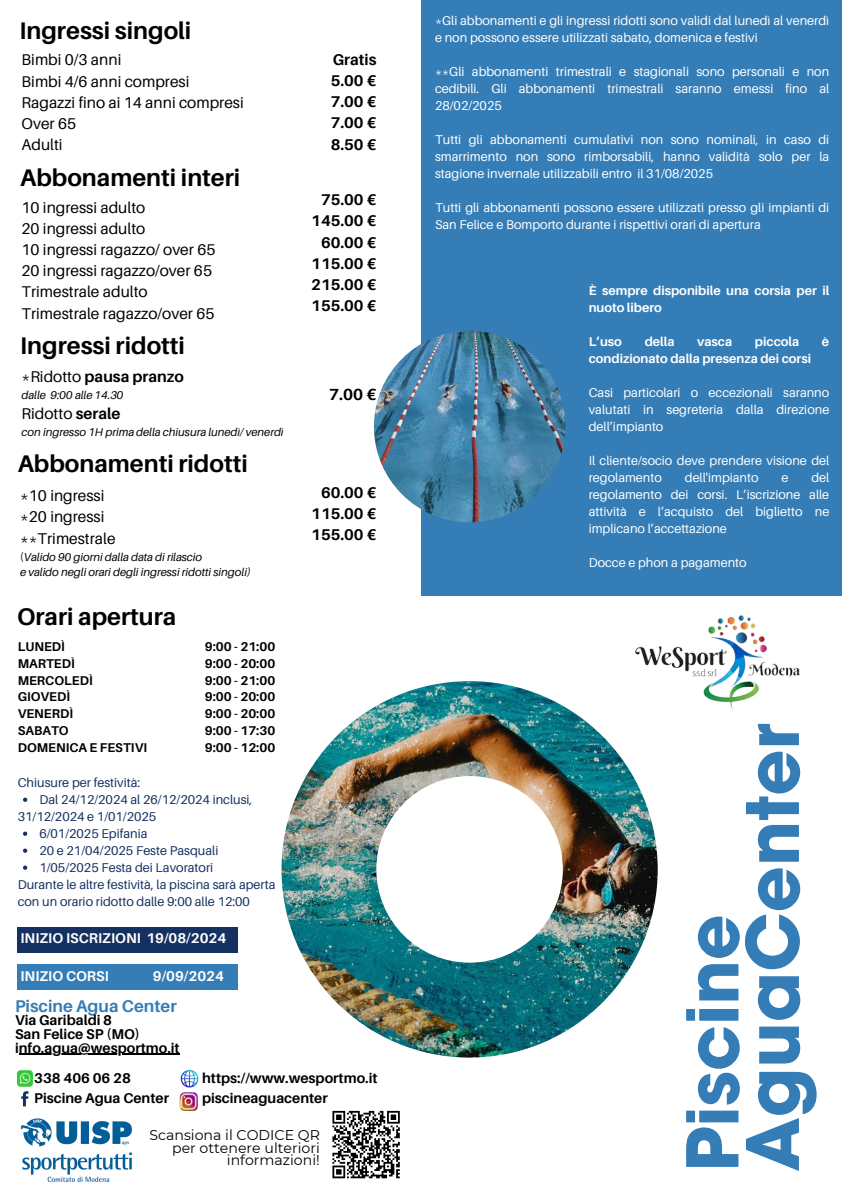
<style>
.page{position:relative;width:842px;height:1191px;background:#fff}
.page>*{position:absolute;margin:0;border:0;box-sizing:border-box;transform-origin:0 0}
.t1{font:700 71.6px "ITC Avant Garde Pro";color:#357db7}
.t2{font:700 70.7px "ITC Avant Garde Pro";color:#357db7}
.t3{font:700 24px "Aileron";color:#000}
.t4{font:700 17px "Aileron";color:#357db7}
.t5{font:700 16.1px "Aileron";color:#000}
.t6{font:700 15.6px "Aileron";color:#000}
.t7{font:15.6px "Aileron";color:#000}
.t8{font:15.5px/21.2px "Aileron";color:#000}
.t9{font:700 15.5px/21.2px "Aileron";color:#000;text-align:justify}
.t10{font:700 14.1px/13.8px "Aileron";color:#000}
.t11{font:14.1px/12.7px "Montserrat";color:#000;text-align:right}
.t12{font:700 14.1px "Aileron";color:#fff}
.t13{font:12.7px/17px "Aileron";color:#fff;text-align:justify}
.t14{font:12.7px "Aileron";color:#153161}
.t15{font:700 12.7px "Aileron";color:#000}
.t16{font:700 12.7px/17px "Aileron";color:#fff}
.t17{font:italic 11.3px "Aileron";color:#000}
.s1{font-weight:400}
.s2{font-weight:700}
.s3{font-style:normal}
</style>
<div class="page">
<svg style="left:332px;top:1110px;width:68px;height:69px"></svg>
<hr style="left:19px;top:1053px;width:161px;height:1px;background:#000">
<img style="left:281px;top:681px;width:377px;height:376px">
<img style="left:20px;top:1118px;width:112px;height:64px">
<img style="left:635px;top:615px;width:164px;height:98px">
<div style="left:17px;top:927px;width:221px;height:25px;background:#153161"></div>
<div style="left:17px;top:964px;width:221px;height:25px;background:#357db7"></div>
<svg style="left:23px;top:1099px;width:3px;height:7px"></svg>
<img style="left:17px;top:1070px;width:16px;height:29px">
<img style="left:179px;top:1087px;width:19px;height:24px">
<img style="left:180px;top:1069px;width:18px;height:18px">
<div style="left:421px;top:0;width:421px;height:595px;background:#357db7"></div>
<img style="left:374px;top:331px;width:191px;height:191px;border-radius:50%">
<svg style="left:23px;top:797px;width:4px;height:4px"></svg>
<svg style="left:23px;top:831px;width:4px;height:4px"></svg>
<svg style="left:23px;top:848px;width:4px;height:4px"></svg>
<svg style="left:23px;top:865px;width:4px;height:4px"></svg>
<p class="t3" style="left:20px;top:16px;width:173px">Ingressi singoli</p>
<p class="t8" style="left:22px;top:49px;width:224px">Bimbi 0/3 anni<br>Bimbi 4/6 anni compresi<br>Ragazzi fino ai 14 anni compresi<br>Over 65<br>Adulti</p>
<p class="t3" style="left:20px;top:162px;width:222px">Abbonamenti interi</p>
<h1 class="t8" style="left:22px;top:196px;width:195px">10 ingressi adulto<br>20 ingressi adulto<br>10 ingressi ragazzo/ over 65<br>20 ingressi ragazzo/over 65<br>Trimestrale adulto<br>Trimestrale ragazzo/over 65</h1>
<p class="t3" style="left:20px;top:330px;width:166px">Ingressi ridotti</p>
<p class="t6" style="left:22px;top:367px;width:164px"><span class="s1">*Ridotto</span> pausa pranzo</p>
<p class="t17" style="left:22px;top:388px;width:103px">dalle 9:00 alle 14.30</p>
<p class="t7" style="left:22px;top:403px;width:100px">Ridotto <span class="s2">serale</span></p>
<p class="t17" style="left:22px;top:424px;width:263px">con ingresso 1H prima della chiusura lunedì/ venerdì</p>
<p class="t3" style="left:18px;top:448px;width:232px">Abbonamenti ridotti</p>
<h2 class="t8" style="left:20px;top:484px;width:86px">*10 ingressi</h2>
<p class="t8" style="left:20px;top:506px;width:86px">*20 ingressi</p>
<p class="t8" style="left:20px;top:527px;width:97px">**Trimestrale</p>
<p class="t17" style="left:20px;top:550px;width:184px"><span class="s3">(</span>Valido 90 giorni dalla data di rilascio</p>
<p class="t17" style="left:20px;top:565px;width:232px">e valido negli orari degli ingressi ridotti singoli)</p>
<h3 class="t3" style="left:17px;top:601px;width:161px">Orari apertura</h3>
<h4 class="t15" style="left:18px;top:638px;width:49px">LUNEDÌ</h4>
<p class="t15" style="left:18px;top:655px;width:59px">MARTEDÌ</p>
<h2 class="t15" style="left:18px;top:672px;width:77px">MERCOLEDÌ</h2>
<p class="t15" style="left:18px;top:689px;width:54px">GIOVEDÌ</p>
<p class="t15" style="left:18px;top:706px;width:57px">VENERDÌ</p>
<p class="t15" style="left:18px;top:723px;width:52px">SABATO</p>
<p class="t15" style="left:18px;top:740px;width:131px">DOMENICA E FESTIVI</p>
<h3 class="t15" style="left:205px;top:638px;width:72px">9:00 - 21:00</h3>
<h2 class="t15" style="left:205px;top:655px;width:72px">9:00 - 20:00</h2>
<h3 class="t15" style="left:205px;top:672px;width:72px">9:00 - 21:00</h3>
<p class="t15" style="left:205px;top:689px;width:72px">9:00 - 20:00</p>
<p class="t15" style="left:205px;top:706px;width:72px">9:00 - 20:00</p>
<p class="t15" style="left:205px;top:723px;width:72px">9:00 - 17:30</p>
<p class="t15" style="left:205px;top:740px;width:72px">9:00 - 12:00</p>
<h6 class="t14" style="left:18px;top:774px;width:124px">Chiusure per festività:</h6>
<p class="t14" style="left:39px;top:791px;width:215px">Dal 24/12/2024 al 26/12/2024 inclusi,</p>
<p class="t14" style="left:18px;top:808px;width:140px">31/12/2024 e 1/01/2025</p>
<p class="t14" style="left:39px;top:825px;width:110px">6/01/2025 Epifania</p>
<p class="t14" style="left:39px;top:842px;width:181px">20 e 21/04/2025 Feste Pasquali</p>
<p class="t14" style="left:39px;top:859px;width:175px">1/05/2025 Festa dei Lavoratori</p>
<p class="t14" style="left:18px;top:876px;width:259px">Durante le altre festività, la piscina sarà aperta</p>
<p class="t14" style="left:18px;top:893px;width:234px">con un orario ridotto dalle 9:00 alle 12:00</p>
<h4 class="t12" style="left:21px;top:929px;width:207px">INIZIO ISCRIZIONI 19/08/2024</h4>
<h2 class="t12" style="left:21px;top:967px;width:90px">INIZIO CORSI</h2>
<h2 class="t12" style="left:153px;top:967px;width:73px">9/09/2024</h2>
<p class="t9" style="left:331px;top:48px;width:47px">Gratis 5.00 € 7.00 € 7.00 € 8.50 €</p>
<p class="t9" style="left:311px;top:189px;width:67px;text-align:right">75.00 €<br>145.00 €<br>60.00 €<br>115.00 €<br>215.00 €<br>155.00 €</p>
<p class="t5" style="left:329px;top:384px;width:49px">7.00 €</p>
<p class="t9" style="left:311px;top:481px;width:67px;text-indent:10px">60.00 € 115.00 € 155.00 €</p>
<p class="t4" style="left:15px;top:995px;width:163px">Piscine Agua Center</p>
<p class="t10" style="left:15px;top:1012px;width:166px">Via Garibaldi 8<br>San Felice SP (MO) info.agua@wesportmo.it</p>
<p class="t10" style="left:34px;top:1071px;width:98px">338 406 06 28</p>
<p class="t10" style="left:202px;top:1071px;width:177px">https://www.wesportmo.it</p>
<p class="t10" style="left:34px;top:1090px;width:136px">Piscine Agua Center</p>
<p class="t10" style="left:202px;top:1090px;width:127px">piscineaguacenter</p>
<h2 class="t11" style="left:149px;top:1128px;width:172px">Scansiona il CODICE QR</h2>
<h3 class="t11" style="left:172px;top:1141px;width:149px">per ottenere ulteriori informazioni!</h3>
<p class="t13" style="left:435px;top:12px;width:396px">*Gli abbonamenti e gli ingressi ridotti sono validi dal lunedì al venerdì e non possono essere utilizzati sabato, domenica e festivi</p>
<p class="t13" style="left:435px;top:63px;width:396px">**Gli abbonamenti trimestrali e stagionali sono personali e non cedibili. Gli abbonamenti trimestrali saranno emessi fino al 28/02/2025</p>
<p class="t13" style="left:435px;top:131px;width:396px">Tutti gli abbonamenti cumulativi non sono nominali, in caso di smarrimento non sono rimborsabili, hanno validità solo per la stagione invernale utilizzabili entro il 31/08/2025</p>
<p class="t13" style="left:435px;top:199px;width:396px">Tutti gli abbonamenti possono essere utilizzati presso gli impianti di<br>San Felice e Bomporto durante i rispettivi orari di apertura</p>
<p class="t16" style="left:589px;top:282px;width:242px">È sempre disponibile una corsia per il nuoto libero</p>
<p class="t16" style="left:589px;top:332px;width:35px">L’uso</p>
<p class="t16" style="left:645px;top:332px;width:31px">della</p>
<p class="t16" style="left:697px;top:332px;width:36px">vasca</p>
<p class="t16" style="left:755px;top:332px;width:46px">piccola</p>
<p class="t16" style="left:822px;top:332px;width:9px">è</p>
<p class="t16" style="left:589px;top:349px;width:224px">condizionato dalla presenza dei corsi</p>
<p class="t13" style="left:589px;top:383px;width:242px">Casi particolari o eccezionali saranno valutati in segreteria dalla direzione dell’impianto</p>
<h5 class="t13" style="left:589px;top:451px;width:242px">Il cliente/socio deve prendere visione del regolamento</h5>
<h5 class="t13" style="left:589px;top:468px;width:242px;text-indent:223px">del regolamento dei corsi. L’iscrizione alle attività e l’acquisto del biglietto ne implicano l’accettazione</h5>
<h6 class="t13" style="left:589px;top:553px;width:159px">Docce e phon a pagamento</h6>
<h5 class="t13" style="left:685px;top:468px;width:75px">dell'impianto</h5>
<h5 class="t13" style="left:781px;top:468px;width:8px">e</h5>
<p class="t1" style="left:746px;top:1171px;width:449px;rotate:-90deg">AguaCenter</p>
<p class="t2" style="left:686px;top:1171px;width:259px;rotate:-90deg">Piscine</p>
</div>
